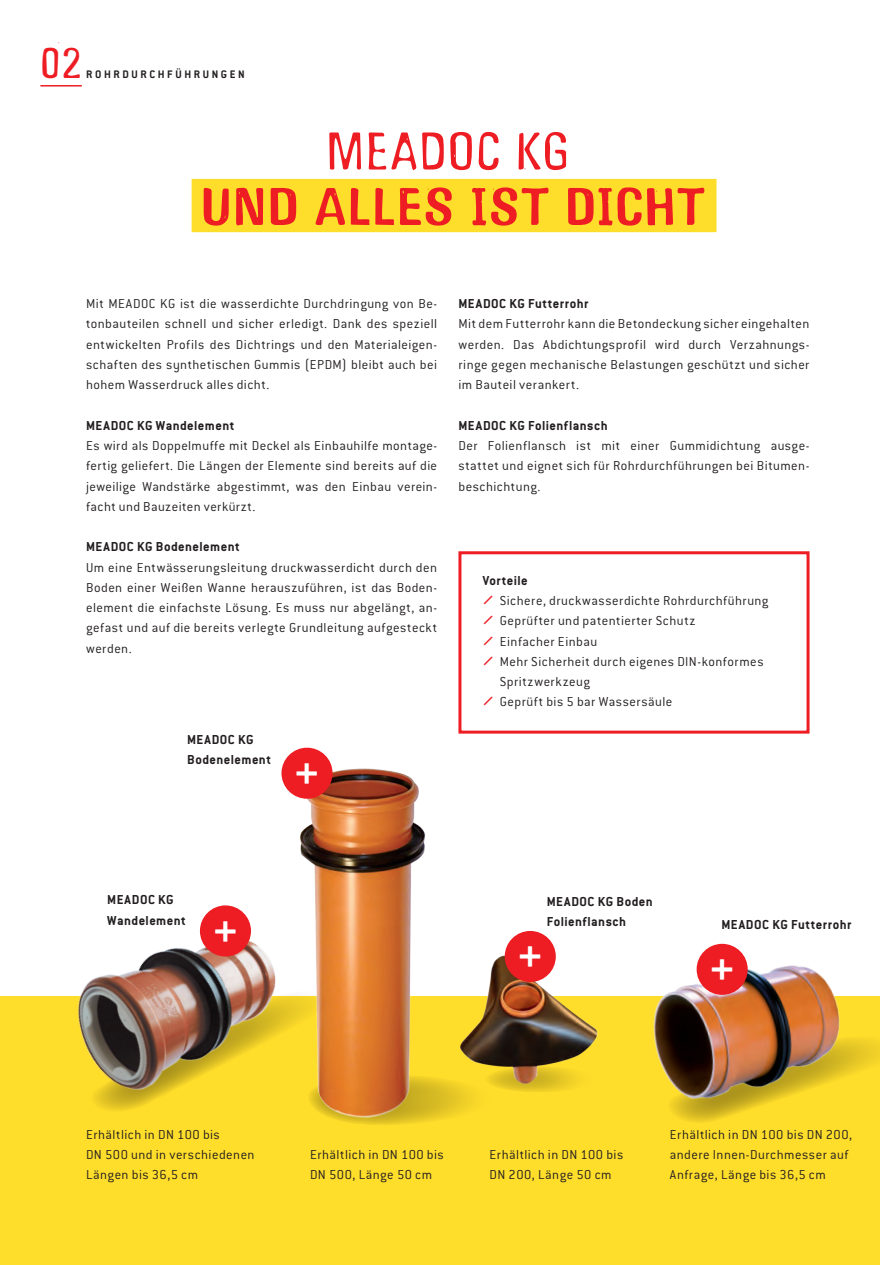
<style>
.page{position:relative;width:880px;height:1265px;background:#fff}
.page>*{position:absolute;margin:0;border:0;box-sizing:border-box;transform-origin:0 0}
.Broschüren____Headli{font:700 55.5px "Gagamond MEA";letter-spacing:.045em;color:#ee1d23}
.Broschüren____Headli-2{font:500 55.5px "Gagamond MEA";letter-spacing:.035em;color:#ee1d23}
.t1{font:700 47.4px "Conduit ITC Pro";color:#fff}
.Broschüren____Seiten{font:500 45px "Gagamond MEA";color:#ee1d23}
.Broschüren____Copy{font:300 14.25px/20.2px "Conduit ITC Pro";letter-spacing:.03em;color:#231f20;text-align:justify}
.Broschüren____Aufzäh{font:300 14.25px/20.2px "Conduit ITC Pro";letter-spacing:.03em;color:#231f20}
.Broschüren____Aufzäh-2{font:700 14.25px "Conduit ITC Pro";letter-spacing:.03em;color:#231f20}
.Broschüren____Copy-2{font:700 14.25px "Conduit ITC Pro";letter-spacing:.035em;color:#231f20}
.Broschüren____Overli{font:700 12px "Conduit ITC Pro";letter-spacing:.215em;color:#231f20}
</style>
<div class="page">
<div style="left:0;top:996px;width:879px;height:268px;background:#ffdd2b"></div>
<svg style="left:867px;top:1041px;width:12px;height:24px"></svg>
<img style="left:653px;top:946px;width:214px;height:176px">
<div style="left:191px;top:179px;width:525px;height:53px;background:#ffdd2b"></div>
<div style="left:458px;top:551px;width:351px;height:182px;border:3px solid #ee1d23"></div>
<div style="left:696px;top:943px;width:51px;height:51px;background:#ee1d23;border-radius:50%"></div>
<img style="left:282px;top:750px;width:143px;height:228px">
<div style="left:281px;top:747px;width:51px;height:51px;background:#ee1d23;border-radius:50%"></div>
<img style="left:490px;top:931px;width:108px;height:161px">
<div style="left:504px;top:931px;width:51px;height:51px;background:#ee1d23;border-radius:50%"></div>
<svg style="left:321px;top:978px;width:170px;height:147px"></svg>
<img style="left:77px;top:866px;width:244px;height:247px">
<div style="left:200px;top:905px;width:51px;height:51px;background:#ee1d23;border-radius:50%"></div>
<hr style="left:40px;top:85px;width:42px;height:1px;background:#ee1d23">
<div style="left:68px;top:51px;width:194px;height:46px;background:#fff"></div>
<p class="Broschüren____Seiten" style="left:40px;top:39px;width:43px">02</p>
<p class="Broschüren____Overli" style="left:86px;top:67px;width:160px">ROHRDURCHFÜHRUNGEN</p>
<p class="Broschüren____Headli-2" style="left:327px;top:121px;width:243px">MEADOC KG</p>
<p class="Broschüren____Headli" style="left:201px;top:175px;width:504px">UND ALLES IST DICHT</p>
<p class="Broschüren____Copy" style="left:86px;top:294px;width:352px">Mit MEADOC KG ist die wasserdichte Durchdringung von Be&shy;tonbauteilen schnell und sicher erledigt. Dank des speziell entwickelten Profils des Dichtrings und den Materialeigen&shy;schaften des synthetischen Gummis (EPDM) bleibt auch bei hohem Wasserdruck alles dicht.</p>
<p class="Broschüren____Copy-2" style="left:86px;top:417px;width:150px">MEADOC KG Wandelement</p>
<p class="Broschüren____Copy" style="left:86px;top:435px;width:352px">Es wird als Doppelmuffe mit Deckel als Einbauhilfe montage&shy;fertig geliefert. Die Längen der Elemente sind bereits auf die jeweilige Wandstärke abgestimmt, was den Einbau verein&shy;facht und Bauzeiten verkürzt.</p>
<p class="Broschüren____Copy-2" style="left:86px;top:538px;width:155px">MEADOC KG Bodenelement</p>
<p class="Broschüren____Copy" style="left:86px;top:557px;width:352px">Um eine Entwässerungsleitung druckwasserdicht durch den Boden einer Weißen Wanne herauszuführen, ist das Boden&shy;element die einfachste Lösung. Es muss nur abgelängt, an&shy;gefast und auf die bereits verlegte Grundleitung aufgesteckt werden.</p>
<p class="Broschüren____Aufzäh-2" style="left:187px;top:731px;width:68px">MEADOC KG</p>
<p class="Broschüren____Aufzäh-2" style="left:187px;top:751px;width:85px">Bodenelement</p>
<p class="t1" style="left:295px;top:742px;width:26px">+</p>
<p class="Broschüren____Copy-2" style="left:458px;top:295px;width:131px">MEADOC KG Futterrohr</p>
<p class="Broschüren____Copy" style="left:458px;top:314px;width:352px">Mit dem Futterrohr kann die Betondeckung sicher eingehalten werden. Das Abdichtungsprofil wird durch Verzahnungs&shy;ringe gegen mechanische Belastungen geschützt und sicher im Bauteil verankert.</p>
<p class="Broschüren____Copy-2" style="left:458px;top:417px;width:151px">MEADOC KG Folienflansch</p>
<p class="Broschüren____Copy" style="left:458px;top:435px;width:352px">Der Folienflansch ist mit einer Gummidichtung ausge-</p>
<p class="Broschüren____Copy" style="left:458px;top:456px;width:352px">stattet und eignet sich für Rohrdurchführungen bei Bitumen&shy;beschichtung.</p>
<p class="Broschüren____Aufzäh-2" style="left:482px;top:572px;width:46px">Vorteile</p>
<p class="Broschüren____Copy" style="left:499px;top:590px;width:270px">Sichere, druckwasserdichte Rohrdurchführung</p>
<p class="Broschüren____Copy" style="left:499px;top:611px;width:197px">Geprüfter und patentierter Schutz</p>
<p class="Broschüren____Copy" style="left:499px;top:631px;width:99px">Einfacher Einbau</p>
<p class="Broschüren____Copy" style="left:499px;top:651px;width:265px">Mehr Sicherheit durch eigenes DIN-konformes<br>Spritzwerkzeug</p>
<p class="Broschüren____Copy" style="left:499px;top:692px;width:174px">Geprüft bis 5 bar Wassersäule</p>
<p class="Broschüren____Aufzäh-2" style="left:107px;top:891px;width:68px">MEADOC KG</p>
<p class="Broschüren____Aufzäh-2" style="left:107px;top:911px;width:80px">Wandelement</p>
<p class="t1" style="left:213px;top:900px;width:26px">+</p>
<p class="Broschüren____Aufzäh-2" style="left:546px;top:893px;width:108px">MEADOC KG Boden</p>
<p class="Broschüren____Aufzäh-2" style="left:546px;top:913px;width:81px">Folienflansch</p>
<p class="t1" style="left:518px;top:925px;width:26px">+</p>
<p class="Broschüren____Aufzäh-2" style="left:721px;top:915px;width:131px">MEADOC KG Futterrohr</p>
<p class="t1" style="left:709px;top:938px;width:26px">+</p>
<p class="Broschüren____Aufzäh" style="left:86px;top:1124px;width:135px">Erhältlich in DN 100 bis</p>
<p class="Broschüren____Aufzäh" style="left:86px;top:1144px;width:170px">DN 500 und in verschiedenen<br>Längen bis 36,5 cm</p>
<p class="Broschüren____Aufzäh" style="left:310px;top:1144px;width:135px">Erhältlich in DN 100 bis</p>
<p class="Broschüren____Aufzäh" style="left:310px;top:1164px;width:124px">DN 500, Länge 50 cm</p>
<p class="Broschüren____Aufzäh" style="left:489px;top:1144px;width:135px">Erhältlich in DN 100 bis</p>
<p class="Broschüren____Aufzäh" style="left:489px;top:1164px;width:124px">DN 200, Länge 50 cm</p>
<p class="Broschüren____Aufzäh" style="left:669px;top:1124px;width:184px">Erhältlich in DN 100 bis DN 200,</p>
<p class="Broschüren____Aufzäh" style="left:669px;top:1144px;width:180px">andere Innen-Durchmesser auf</p>
<p class="Broschüren____Aufzäh" style="left:669px;top:1164px;width:157px">Anfrage, Länge bis 36,5 cm</p>
</div>
